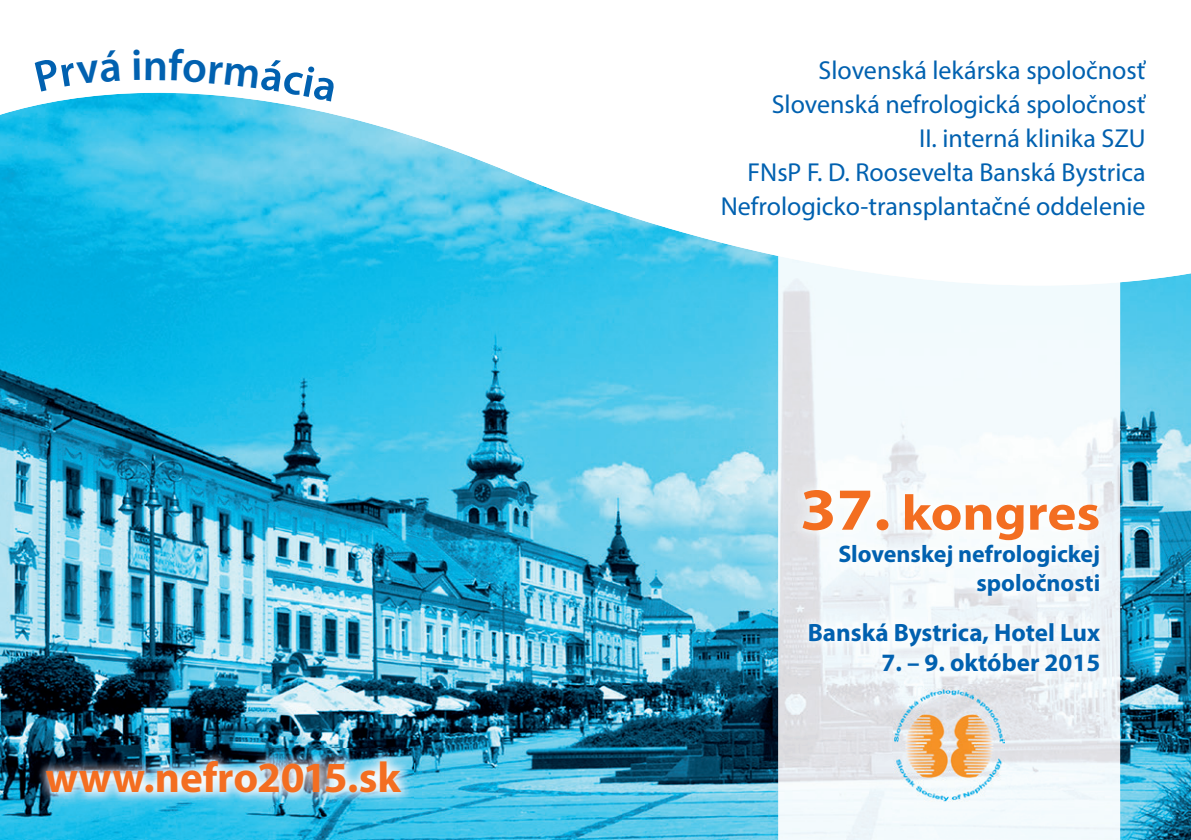
<style>
.page{position:relative;width:1191px;height:840px;background:#fff}
.page>*{position:absolute;margin:0;border:0;box-sizing:border-box;transform-origin:0 0}
.t1{font:700 50px "Myriad Pro";color:#f36e21;scale:1.1 1}
.t2{font:700 43px "Myriad Pro";letter-spacing:-.005em;color:#f36e21}
.t3{font:26px/34px "Myriad Pro";color:#0161b0;text-align:right}
.t4{font:700 25px "Myriad Pro";color:#0161b0}
.t5{font:700 24px/28.8px "Myriad Pro";color:#0161b0;text-align:right}
.s1{font-size:60px}
</style>
<div class="page">
<img style="left:0;top:340px;width:1191px;height:499px">
<svg style="left:0;top:93px;width:1191px;height:247px"></svg>
<img style="left:778px;top:285px;width:342px;height:230px">
<img style="left:778px;top:515px;width:68px;height:324px">
<img style="left:1052px;top:515px;width:68px;height:324px">
<img style="left:846px;top:608px;width:206px;height:101px">
<img style="left:846px;top:709px;width:68px;height:130px">
<img style="left:984px;top:709px;width:68px;height:130px">
<div style="left:914px;top:800px;width:70px;height:39px;background:#f4fbfd"></div>
<svg style="left:778px;top:245px;width:342px;height:40px"></svg>
<img style="left:791px;top:478px;width:320px;height:130px">
<img style="left:797px;top:609px;width:314px;height:74px">
<img style="left:893px;top:688px;width:111px;height:112px">
<img style="left:34px;top:748px;width:379px;height:56px">
<svg style="left:134px;top:92px;width:201px;height:10px"></svg>
<h2 class="t2" style="left:45px;top:748px;width:357px">www.nefro2015.sk</h2>
<p class="t3" style="left:720px;top:53px;width:426px">Slovenská lekárska spoločnosť Slovenská nefrologická spoločnosť<br>II. interná klinika SZU<br>FNsP F. D. Roosevelta Banská Bystrica Nefrologicko-transplantačné oddelenie</p>
<h1 class="t1" style="left:800px;top:480px;width:274px"><span class="s1">37.</span> kongres</h1>
<p class="t5" style="left:838px;top:539px;width:263px">Slovenskej nefrologickej spoločnosti</p>
<p class="t4" style="left:807px;top:616px;width:294px">Banská Bystrica, Hotel Lux</p>
<p class="t4" style="left:881px;top:646px;width:220px">7. – 9. október 2015</p>
</div>
